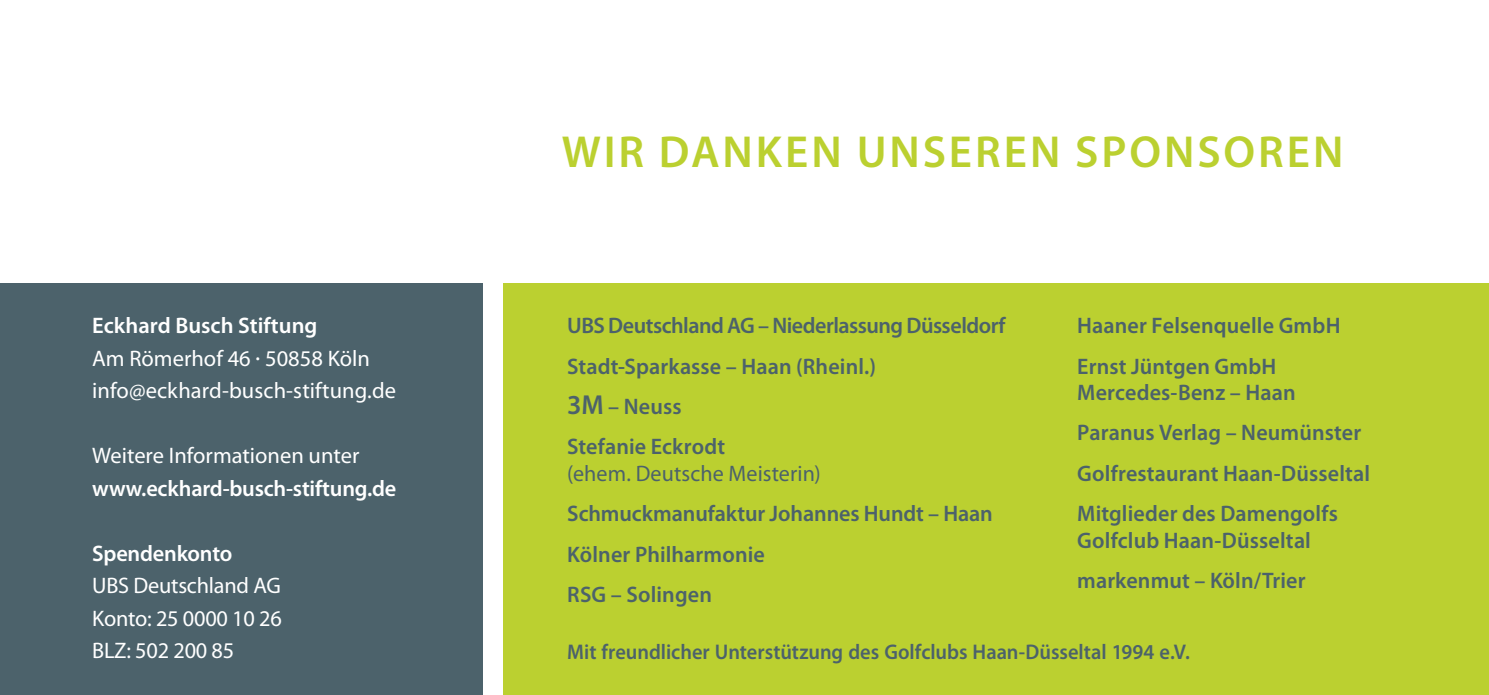
<style>
.page{position:relative;width:1489px;height:695px;background:#fff}
.page>*{position:absolute;margin:0;border:0;box-sizing:border-box;transform-origin:0 0}
.t1{font:600 45px "Myriad Pro";letter-spacing:.065em;color:#bbd030}
.t2{font:600 22.5px/40.5px "Myriad Pro";letter-spacing:.005em;color:#4c626b}
.t3{font:22.5px/32.5px "Myriad Pro";color:#fff}
.t4{font:600 22.5px "Myriad Pro";letter-spacing:-.01em;color:#fff}
.t5{font:22.5px "Myriad Pro";letter-spacing:.005em;color:#4c626b}
.t6{font:600 21.25px "Myriad Pro";letter-spacing:-.005em;color:#4c626b;scale:.96 1}
.s1{font-size:27.5px}
</style>
<div class="page">
<div style="left:503px;top:283px;width:985px;height:411px;background:#bbd030"></div>
<div style="left:0;top:283px;width:482px;height:411px;background:#4c626b"></div>
<p class="t4" style="left:92px;top:311px;width:227px">Eckhard Busch Stiftung</p>
<p class="t3" style="left:92px;top:341px;width:305px">Am Römerhof 46 · 50858 Köln info@eckhard-busch-stiftung.de</p>
<p class="t3" style="left:92px;top:439px;width:269px">Weitere Informationen unter</p>
<p class="t4" style="left:92px;top:473px;width:305px">www.eckhard-busch-stiftung.de</p>
<p class="t4" style="left:92px;top:538px;width:142px">Spendenkonto</p>
<p class="t3" style="left:92px;top:569px;width:191px;text-align:justify">UBS Deutschland AG Konto: 25 0000 10 26<br>BLZ: 502 200 85</p>
<h1 class="t1" style="left:561px;top:123px;width:415px">Wir DANKEN UNSEREN</h1>
<h1 class="t1" style="left:1075px;top:123px;width:211px">SPONSOREN</h1>
<p class="t2" style="left:567px;top:304px;width:440px">UBS Deutschland AG – Niederlassung Düsseldorf<br>Stadt-Sparkasse – Haan (Rheinl.)<br><span class="s1">3M</span> – Neuss<br>Stefanie Eckrodt</p>
<p class="t5" style="left:567px;top:459px;width:255px">(ehem. Deutsche Meisterin)</p>
<p class="t2" style="left:567px;top:492px;width:427px">Schmuckmanufaktur Johannes Hundt – Haan<br>Kölner Philharmonie<br>RSG – Solingen</p>
<p class="t2" style="left:1077px;top:304px;width:265px">Haaner Felsenquelle GmbH<br>Ernst Jüntgen GmbH</p>
<p class="t2" style="left:1077px;top:371px;width:294px">Mercedes-Benz – Haan<br>Paranus Verlag – Neumünster<br>Golfrestaurant Haan-Düsseltal<br>Mitglieder des Damengolfs</p>
<p class="t2" style="left:1077px;top:519px;width:235px">Golfclub Haan-Düsseltal markenmut – Köln/Trier</p>
<p class="t6" style="left:567px;top:638px;width:650px">Mit freundlicher Unterstützung des Golfclubs Haan-Düsseltal 1994 e.V.</p>
</div>
